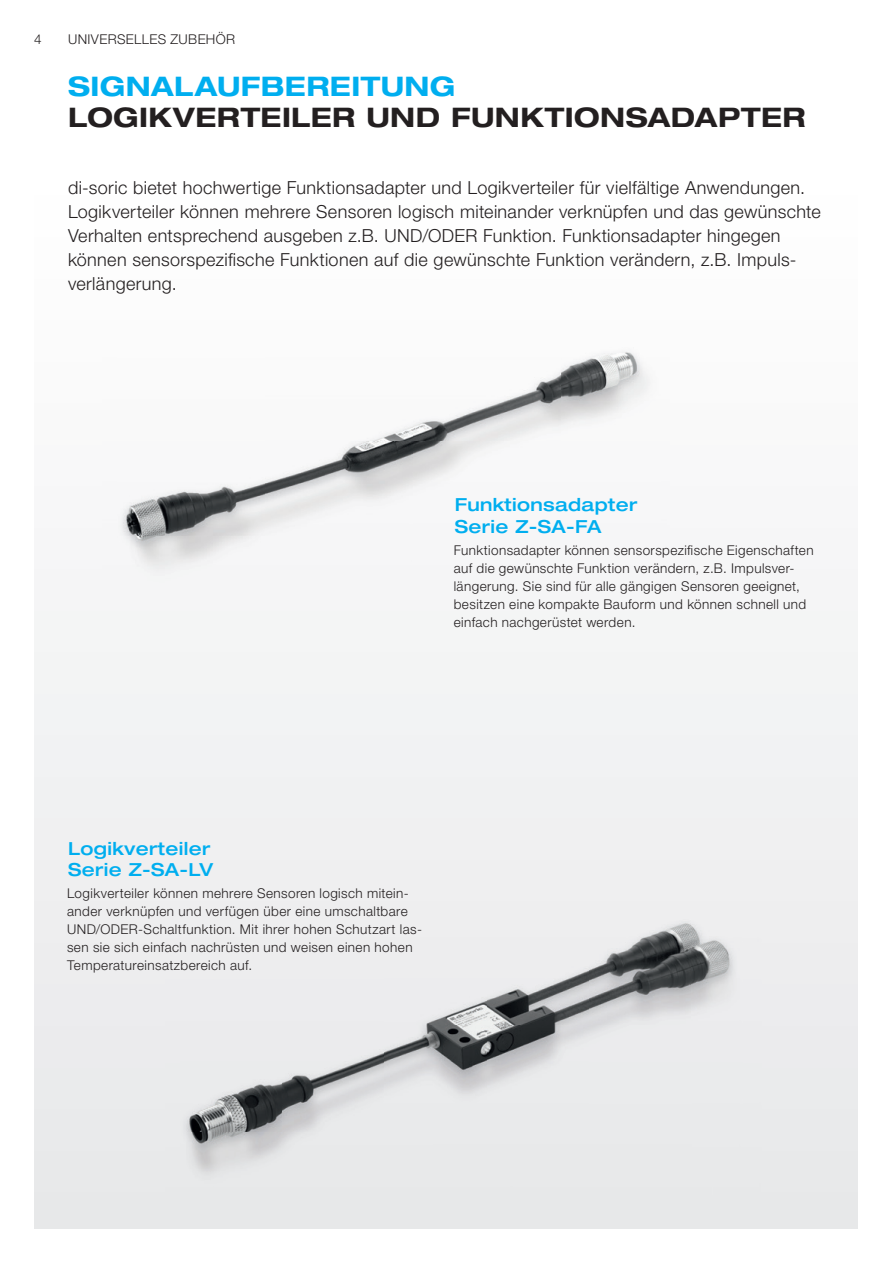
<style>
.page{position:relative;width:893px;height:1263px;background:#fff}
.page>*{position:absolute;margin:0;border:0;box-sizing:border-box;transform-origin:0 0}
.t1{font:700 expanded 27px "Helvetica Neue LTW1 G";letter-spacing:.015em;color:#231f20}
.t2{font:700 expanded 27px "Helvetica Neue LTW1 G";letter-spacing:.015em;color:#00aeef}
.t3{font:300 18px/24px "Helvetica Neue LTW1 G";letter-spacing:.02em;color:#231f20}
.t4{font:500 expanded 18px/21.6px "Helvetica Neue LTW1 G";letter-spacing:.02em;color:#00aeef}
.t5{font:300 13.5px/18px "Helvetica Neue LTW1 G";letter-spacing:.03em;color:#231f20}
</style>
<div class="page">
<svg style="left:34px;top:611px;width:824px;height:618px"></svg>
<img style="left:118px;top:351px;width:533px;height:232px">
<div style="left:165px;top:907px;width:596px;height:48px;background:#eeeeef"></div>
<div style="left:165px;top:955px;width:50px;height:240px;background:#eaebec"></div>
<div style="left:712px;top:955px;width:49px;height:240px;background:#eaebec"></div>
<div style="left:215px;top:1186px;width:497px;height:9px;background:#e7e8e9"></div>
<img style="left:181px;top:919px;width:561px;height:267px">
<p class="t5" style="left:34px;top:30px;width:9px">4</p>
<p class="t5" style="left:68px;top:30px;width:169px">UNIVERSELLES ZUBEHÖR</p>
<h1 class="t2" style="left:68px;top:68px;width:389px">SIGNALAUFBEREITUNG</h1>
<h1 class="t1" style="left:68px;top:100px;width:739px">LOGIKVERTEILER UND FUNKTIONSADAPTER</h1>
<p class="t3" style="left:68px;top:176px;width:754px">di-soric bietet hochwertige Funktionsadapter und Logikverteiler für vielfältige Anwendungen.<br>Logikverteiler können mehrere Sensoren logisch miteinander verknüpfen und das gewünschte Verhalten entsprechend ausgeben z.B. UND/ODER Funktion. Funktionsadapter hingegen können sensorspezifische Funktionen auf die gewünschte Funktion verändern, z.B. Impuls&shy;verlängerung.</p>
<h2 class="t4" style="left:455px;top:493px;width:184px">Funktionsadapter<br>Serie Z-SA-FA</h2>
<p class="t5" style="left:454px;top:541px;width:361px">Funktionsadapter können sensorspezifische Eigenschaften auf die gewünschte Funktion verändern, z.B. Impulsver&shy;längerung. Sie sind für alle gängigen Sensoren geeignet, besitzen eine kompakte Bauform und können schnell und einfach nachgerüstet werden.</p>
<h2 class="t4" style="left:68px;top:837px;width:146px">Logikverteiler<br>Serie Z-SA-LV</h2>
<p class="t5" style="left:67px;top:884px;width:356px">Logikverteiler können mehrere Sensoren logisch mitein&shy;ander verknüpfen und verfügen über eine umschaltbare UND/ODER-Schaltfunktion. Mit ihrer hohen Schutzart las&shy;sen sie sich einfach nachrüsten und weisen einen hohen Temperatureinsatzbereich auf.</p>
</div>
